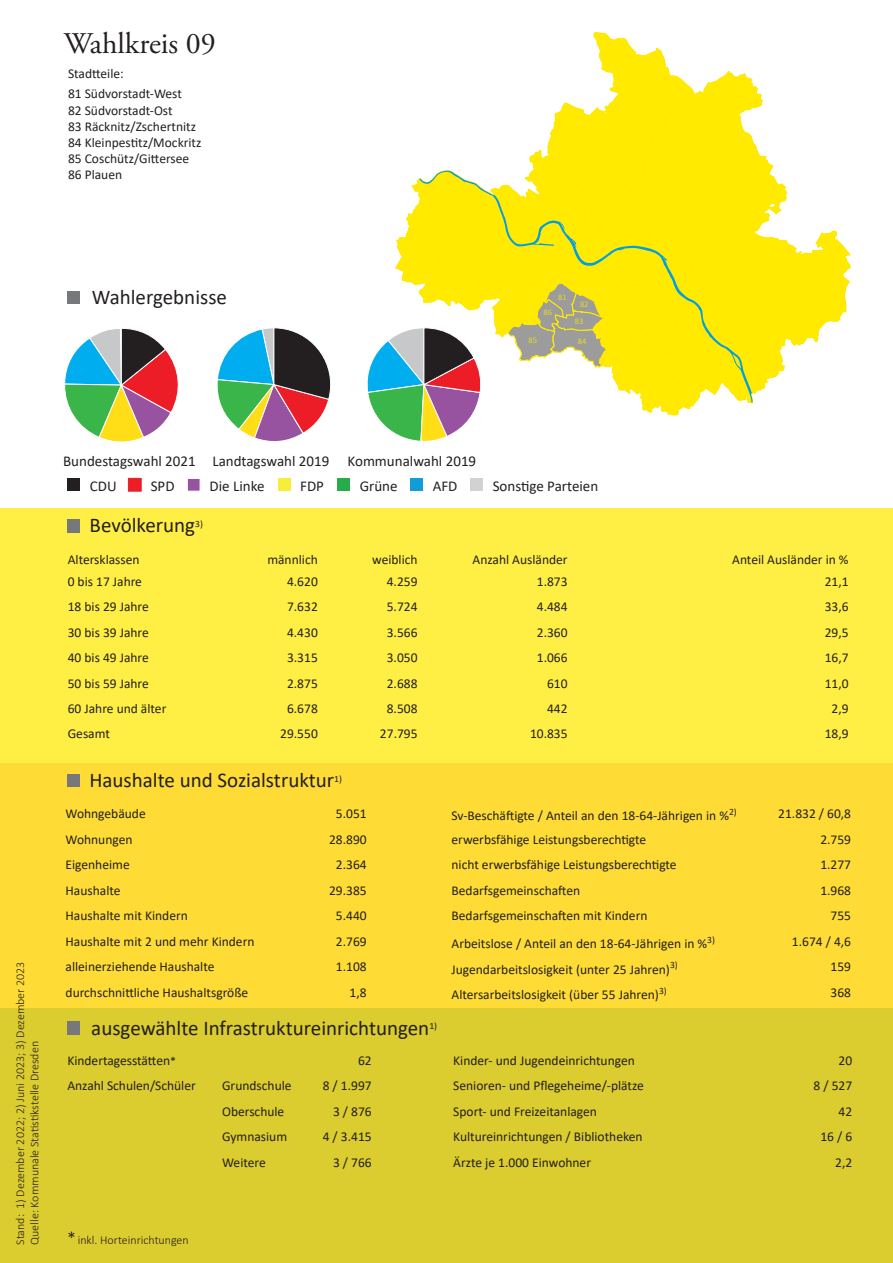
<style>
.page{position:relative;width:893px;height:1263px;background:#fff}
.page>*{position:absolute;margin:0;border:0;box-sizing:border-box;transform-origin:0 0}
.t1{font:30px "Adobe Garamond Pro";color:#231f20}
.t2{font:21px "Calibri";color:#231f20}
.t3{font:15px "Calibri";color:#231f20}
.t4{font:13.5px "Calibri";color:#231f20}
.t5{font:300 12px "Calibri";color:#231f20}
.t6{font:300 8.55px/16.5px "Calibri";color:#ffea00}
.s1{font-size:12px}
.s2{font-size:18px}
</style>
<div class="page">
<div style="left:0;top:763px;width:893px;height:245px;background:#ffdc35"></div>
<div style="left:67px;top:774px;width:13px;height:13px;background:#76787b"></div>
<div style="left:0;top:508px;width:893px;height:255px;background:#ffef44"></div>
<div style="left:0;top:1008px;width:893px;height:255px;background:#dbcc2f"></div>
<div style="left:67px;top:1021px;width:13px;height:13px;background:#76787b"></div>
<div style="left:67px;top:519px;width:13px;height:13px;background:#76787b"></div>
<div style="left:67px;top:291px;width:13px;height:13px;background:#76787b"></div>
<div style="left:68px;top:478px;width:12px;height:13px;background:#231f20"></div>
<div style="left:187px;top:478px;width:13px;height:13px;background:#9752a0;border:1px solid #fff"></div>
<div style="left:128px;top:478px;width:13px;height:13px;background:#ec1d26"></div>
<div style="left:337px;top:478px;width:13px;height:13px;background:#28ab4a"></div>
<div style="left:410px;top:478px;width:13px;height:13px;background:#129dd9"></div>
<div style="left:278px;top:478px;width:13px;height:13px;background:#f6ee39"></div>
<div style="left:470px;top:478px;width:13px;height:13px;background:#d1d2d2"></div>
<svg style="left:64px;top:328px;width:115px;height:114px"></svg>
<svg style="left:217px;top:327px;width:114px;height:115px"></svg>
<svg style="left:367px;top:32px;width:484px;height:410px"></svg>
<p class="t1" style="left:64px;top:25px;width:154px">Wahlkreis 09</p>
<p class="t4" style="left:68px;top:64px;width:57px">Stadtteile:</p>
<p class="t4" style="left:68px;top:85px;width:115px">81 Südvorstadt-West</p>
<p class="t4" style="left:68px;top:101px;width:106px">82 Südvorstadt-Ost</p>
<p class="t4" style="left:68px;top:117px;width:130px">83 Räcknitz/Zschertnitz</p>
<p class="t4" style="left:68px;top:133px;width:135px">84 Kleinpestitz/Mockritz</p>
<p class="t4" style="left:68px;top:149px;width:123px">85 Coschütz/Gittersee</p>
<p class="t4" style="left:68px;top:166px;width:56px">86 Plauen</p>
<p class="t2" style="left:92px;top:282px;width:137px">Wahlergebnisse</p>
<p class="t6" style="left:558px;top:289px;width:10px">81</p>
<p class="t6" style="left:544px;top:304px;width:10px">86</p>
<p class="t6" style="left:528px;top:332px;width:10px">85</p>
<p class="t6" style="left:575px;top:296px;width:15px;text-indent:5px">82<br>83</p>
<p class="t6" style="left:578px;top:333px;width:10px">84</p>
<p class="t5" style="left:13px;top:1245px;width:285px;rotate:-90deg">Stand: 1) Dezember 2022; 2) Juni 2023; 3) Dezember 2023</p>
<p class="t5" style="left:27px;top:1245px;width:205px;rotate:-90deg">Quelle: Kommunale Statistikstelle Dresden</p>
<p class="t3" style="left:63px;top:451px;width:134px">Bundestagswahl 2021</p>
<p class="t3" style="left:212px;top:451px;width:118px">Landtagswahl 2019</p>
<p class="t3" style="left:348px;top:450px;width:130px">Kommunalwahl 2019</p>
<p class="t3" style="left:90px;top:475px;width:28px">CDU</p>
<p class="t3" style="left:151px;top:475px;width:25px">SPD</p>
<p class="t3" style="left:210px;top:475px;width:56px">Die Linke</p>
<p class="t3" style="left:300px;top:475px;width:25px">FDP</p>
<p class="t3" style="left:360px;top:475px;width:39px">Grüne</p>
<p class="t3" style="left:433px;top:475px;width:26px">AFD</p>
<p class="t3" style="left:493px;top:475px;width:107px">Sonstige Parteien</p>
<p class="t2" style="left:90px;top:511px;width:115px">Bevölkerung<sup>3)</sup></p>
<p class="t4" style="left:68px;top:550px;width:73px">Altersklassen</p>
<p class="t4" style="left:267px;top:550px;width:52px">männlich</p>
<p class="t4" style="left:372px;top:550px;width:47px">weiblich</p>
<p class="t4" style="left:473px;top:550px;width:97px">Anzahl Ausländer</p>
<p class="t4" style="left:732px;top:550px;width:118px">Anteil Ausländer in %</p>
<p class="t4" style="left:68px;top:572px;width:76px">0 bis 17 Jahre</p>
<p class="t4" style="left:287px;top:572px;width:32px">4.620</p>
<p class="t4" style="left:387px;top:572px;width:32px">4.259</p>
<p class="t4" style="left:537px;top:572px;width:32px">1.873</p>
<p class="t4" style="left:825px;top:572px;width:25px">21,1</p>
<p class="t4" style="left:68px;top:597px;width:83px">18 bis 29 Jahre</p>
<p class="t4" style="left:287px;top:597px;width:32px">7.632</p>
<p class="t4" style="left:387px;top:597px;width:32px">5.724</p>
<p class="t4" style="left:537px;top:597px;width:32px">4.484</p>
<p class="t4" style="left:825px;top:597px;width:25px">33,6</p>
<p class="t4" style="left:68px;top:623px;width:83px">30 bis 39 Jahre</p>
<p class="t4" style="left:287px;top:623px;width:32px">4.430</p>
<p class="t4" style="left:387px;top:623px;width:32px">3.566</p>
<p class="t4" style="left:537px;top:623px;width:32px">2.360</p>
<p class="t4" style="left:825px;top:623px;width:25px">29,5</p>
<p class="t4" style="left:68px;top:648px;width:83px">40 bis 49 Jahre</p>
<p class="t4" style="left:287px;top:648px;width:32px">3.315</p>
<p class="t4" style="left:387px;top:648px;width:32px">3.050</p>
<p class="t4" style="left:537px;top:648px;width:32px">1.066</p>
<p class="t4" style="left:825px;top:648px;width:25px">16,7</p>
<p class="t4" style="left:68px;top:674px;width:83px">50 bis 59 Jahre</p>
<p class="t4" style="left:287px;top:674px;width:32px">2.875</p>
<p class="t4" style="left:387px;top:674px;width:32px">2.688</p>
<p class="t4" style="left:547px;top:674px;width:22px">610</p>
<p class="t4" style="left:825px;top:674px;width:25px">11,0</p>
<p class="t4" style="left:68px;top:699px;width:100px">60 Jahre und älter</p>
<p class="t4" style="left:287px;top:699px;width:32px">6.678</p>
<p class="t4" style="left:387px;top:699px;width:32px">8.508</p>
<p class="t4" style="left:547px;top:699px;width:22px">442</p>
<p class="t4" style="left:832px;top:699px;width:19px">2,9</p>
<p class="t4" style="left:68px;top:724px;width:44px">Gesamt</p>
<p class="t4" style="left:280px;top:724px;width:39px">29.550</p>
<p class="t4" style="left:380px;top:724px;width:39px">27.795</p>
<p class="t4" style="left:530px;top:724px;width:39px">10.835</p>
<p class="t4" style="left:825px;top:724px;width:25px">18,9</p>
<p class="t2" style="left:89px;top:765px;width:254px">Haushalte und Sozialstruktur<sup>1)</sup></p>
<p class="t4" style="left:66px;top:804px;width:82px">Wohngebäude</p>
<p class="t4" style="left:336px;top:804px;width:32px">5.051</p>
<p class="t4" style="left:451px;top:806px;width:287px">Sv-Beschäftigte / Anteil an den 18-64-Jährigen in %<sup>2)</sup></p>
<p class="t4" style="left:778px;top:804px;width:74px">21.832 / 60,8</p>
<p class="t4" style="left:66px;top:830px;width:68px">Wohnungen</p>
<p class="t4" style="left:329px;top:830px;width:39px">28.890</p>
<p class="t4" style="left:451px;top:830px;width:196px">erwerbsfähige Leistungsberechtigte</p>
<p class="t4" style="left:820px;top:830px;width:32px">2.759</p>
<p class="t4" style="left:66px;top:855px;width:66px">Eigenheime</p>
<p class="t4" style="left:336px;top:855px;width:32px">2.364</p>
<p class="t4" style="left:451px;top:855px;width:227px">nicht erwerbsfähige Leistungsberechtigte</p>
<p class="t4" style="left:820px;top:855px;width:32px">1.277</p>
<p class="t4" style="left:66px;top:881px;width:57px">Haushalte</p>
<p class="t4" style="left:329px;top:881px;width:39px">29.385</p>
<p class="t4" style="left:451px;top:881px;width:130px">Bedarfsgemeinschaften</p>
<p class="t4" style="left:820px;top:881px;width:32px">1.968</p>
<p class="t4" style="left:66px;top:906px;width:124px">Haushalte mit Kindern</p>
<p class="t4" style="left:336px;top:906px;width:32px">5.440</p>
<p class="t4" style="left:451px;top:906px;width:197px">Bedarfsgemeinschaften mit Kindern</p>
<p class="t4" style="left:831px;top:906px;width:22px">755</p>
<p class="t4" style="left:66px;top:932px;width:190px">Haushalte mit 2 und mehr Kindern</p>
<p class="t4" style="left:336px;top:932px;width:32px">2.769</p>
<p class="t4" style="left:451px;top:934px;width:265px">Arbeitslose / Anteil an den 18-64-Jährigen in %<sup>3)</sup></p>
<p class="t4" style="left:792px;top:932px;width:61px">1.674 / 4,6</p>
<p class="t4" style="left:66px;top:957px;width:150px">alleinerziehende Haushalte</p>
<p class="t4" style="left:336px;top:957px;width:32px">1.108</p>
<p class="t4" style="left:451px;top:960px;width:228px">Jugendarbeitslosigkeit (unter 25 Jahren)<sup>3)</sup></p>
<p class="t4" style="left:831px;top:957px;width:22px">159</p>
<p class="t4" style="left:66px;top:983px;width:184px">durchschnittliche Haushaltsgröße</p>
<p class="t4" style="left:350px;top:983px;width:19px">1,8</p>
<p class="t4" style="left:451px;top:985px;width:217px">Altersarbeitslosigkeit (über 55 Jahren)<sup>3)</sup></p>
<p class="t4" style="left:831px;top:983px;width:22px">368</p>
<p class="t2" style="left:91px;top:1013px;width:347px">ausgewählte Infrastruktureinrichtungen<sup>1)</sup></p>
<p class="t4" style="left:67px;top:1051px;width:110px">Kindertagesstätten<span class="s1">*</span></p>
<p class="t4" style="left:358px;top:1051px;width:15px">62</p>
<p class="t4" style="left:453px;top:1051px;width:183px">Kinder- und Jugendeinrichtungen</p>
<p class="t4" style="left:838px;top:1051px;width:15px">20</p>
<p class="t4" style="left:67px;top:1076px;width:130px">Anzahl Schulen/Schüler</p>
<p class="t4" style="left:222px;top:1076px;width:71px">Grundschule</p>
<p class="t4" style="left:323px;top:1076px;width:50px">8 / 1.997</p>
<p class="t4" style="left:453px;top:1076px;width:192px">Senioren- und Pflegeheime/-plätze</p>
<p class="t4" style="left:813px;top:1076px;width:40px">8 / 527</p>
<p class="t4" style="left:222px;top:1102px;width:64px">Oberschule</p>
<p class="t4" style="left:333px;top:1102px;width:40px">3 / 876</p>
<p class="t4" style="left:453px;top:1102px;width:145px">Sport- und Freizeitanlagen</p>
<p class="t4" style="left:838px;top:1102px;width:15px">42</p>
<p class="t4" style="left:222px;top:1127px;width:67px">Gymnasium</p>
<p class="t4" style="left:323px;top:1127px;width:50px">4 / 3.415</p>
<p class="t4" style="left:453px;top:1127px;width:191px">Kultureinrichtungen / Bibliotheken</p>
<p class="t4" style="left:820px;top:1127px;width:33px">16 / 6</p>
<p class="t4" style="left:222px;top:1153px;width:45px">Weitere</p>
<p class="t4" style="left:333px;top:1153px;width:40px">3 / 766</p>
<p class="t4" style="left:453px;top:1153px;width:139px">Ärzte je 1.000 Einwohner</p>
<p class="t4" style="left:835px;top:1153px;width:19px">2,2</p>
<p class="t5" style="left:67px;top:1232px;width:123px"><span class="s2">*</span>inkl. Horteinrichtungen</p>
</div>
